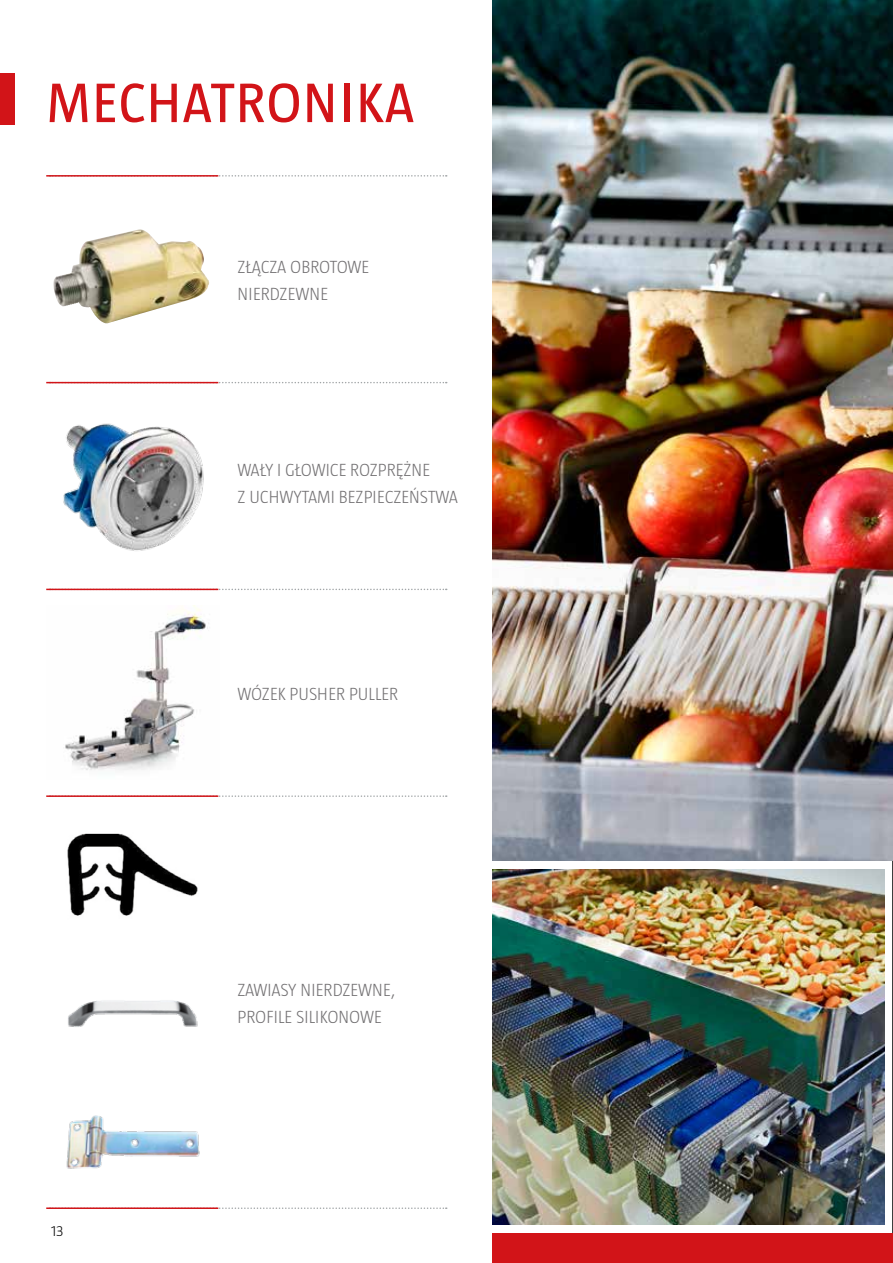
<style>
.page{position:relative;width:893px;height:1263px;background:#fff}
.page>*{position:absolute;margin:0;border:0;box-sizing:border-box;transform-origin:0 0}
.t1{font:57px "Taz";letter-spacing:.025em;color:#d21418}
.t2{font:300 18px/27px "Taz";color:#727072}
.t3{font:300 15px "Taz";color:#000}
</style>
<div class="page">
<img style="left:493px;top:869px;width:391px;height:356px">
<div style="left:0;top:74px;width:14px;height:51px;background:#d21418"></div>
<hr style="left:892px;top:0;width:1px;height:1263px;background:#000">
<img style="left:63px;top:423px;width:141px;height:128px">
<img style="left:65px;top:606px;width:143px;height:164px">
<svg style="left:218px;top:175px;width:229px;height:2px"></svg>
<hr style="left:46px;top:175px;width:172px;height:2px;background:#d21418">
<svg style="left:218px;top:589px;width:229px;height:1px"></svg>
<hr style="left:46px;top:589px;width:172px;height:1px;background:#d21418">
<svg style="left:218px;top:382px;width:229px;height:1px"></svg>
<hr style="left:46px;top:382px;width:172px;height:1px;background:#d21418">
<svg style="left:218px;top:795px;width:229px;height:2px"></svg>
<svg style="left:218px;top:1207px;width:229px;height:2px"></svg>
<hr style="left:46px;top:795px;width:172px;height:2px;background:#d21418">
<hr style="left:46px;top:1207px;width:172px;height:2px;background:#d21418">
<img style="left:68px;top:1000px;width:130px;height:27px">
<img style="left:66px;top:1115px;width:134px;height:54px">
<img style="left:67px;top:833px;width:131px;height:83px">
<img style="left:53px;top:229px;width:156px;height:94px">
<img style="left:493px;top:0;width:399px;height:861px">
<div style="left:493px;top:1233px;width:400px;height:30px;background:#d21418"></div>
<h1 class="t1" style="left:47px;top:71px;width:369px">MECHATRONIKA</h1>
<p class="t2" style="left:237px;top:253px;width:133px">ZŁĄCZA OBROTOWE<br>NIERDZEWNE</p>
<p class="t2" style="left:237px;top:456px;width:222px">WAŁY I GŁOWICE ROZPRĘŻNE<br>Z UCHWYTAMI BEZPIECZEŃSTWA</p>
<p class="t2" style="left:237px;top:680px;width:162px">WÓZEK PUSHER PULLER</p>
<p class="t3" style="left:51px;top:1222px;width:14px">13</p>
<p class="t2" style="left:237px;top:976px;width:160px">ZAWIASY NIERDZEWNE,<br>PROFILE SILIKONOWE</p>
</div>
